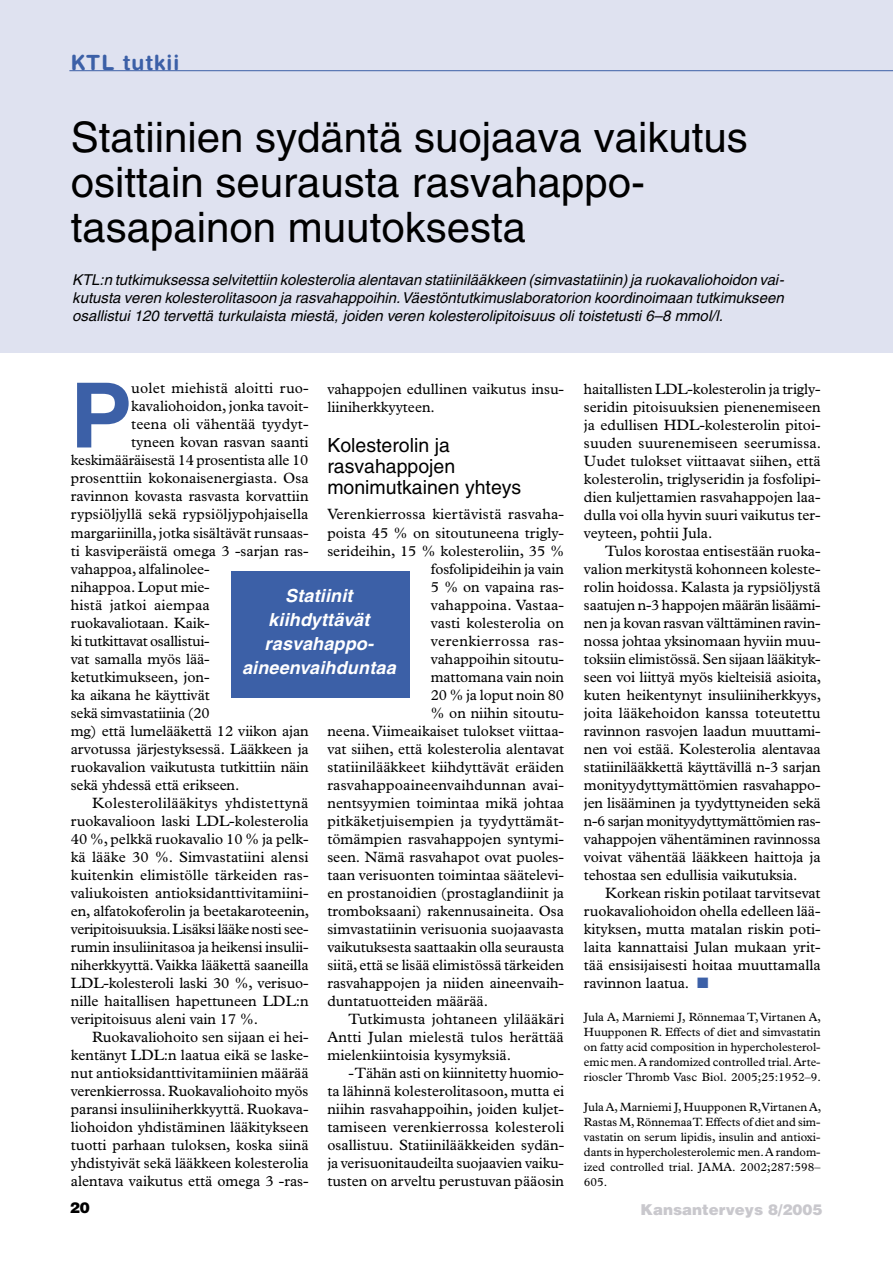
<style>
.page{position:relative;width:893px;height:1263px;background:#fff}
.page>*{position:absolute;margin:0;border:0;box-sizing:border-box;transform-origin:0 0}
._1kappale{font:700 90.6px "Helvetica Neue";color:#3c60a7}
.pkotsikko{font:42px/45px "Helvetica";color:#000}
.t1{font:700 21px "Helvetica Rounded";letter-spacing:.05em;color:#3c60a7}
.väliotsikko{font:19.5px/21px "Helvetica";color:#000}
.nosto{font:italic 700 18px/24px "Helvetica";letter-spacing:.01em;color:#fff;text-align:center}
.leipis{font:15px/18px "Plantin";color:#000;text-align:justify}
.leipis_ei_sis{font:15px "Plantin";color:#000}
._1kappale-2{font:15px "Plantin";letter-spacing:-.005em;color:#000}
.ingressi{font:italic 15px/18px "Helvetica";color:#000;text-align:justify}
.t2{font:900 15px "Helvetica";color:#c9c8cd}
.leipis_ei_sis-2{font:15px "Plantin";letter-spacing:.025em;color:#000}
.t3{font:900 15px "Helvetica";color:#000}
.kirjallisuus{font:12px/15px "Plantin";color:#000;text-align:justify}
.s1{color:#3c60a7}
</style>
<div class="page">
<div style="left:0;top:0;width:893px;height:353px;background:#dfe2f0"></div>
<hr style="left:69px;top:70px;width:824px;height:1px;background:#3c60a7">
<div style="left:231px;top:571px;width:179px;height:127px;background:#3c60a7"></div>
<p class="t1" style="left:71px;top:50px;width:110px">KTL tutkii</p>
<p class="pkotsikko" style="left:71px;top:115px;width:678px">Statiinien sydäntä suojaava vaikutus osittain seurausta rasvahappo&shy;tasapainon muutoksesta</p>
<p class="ingressi" style="left:72px;top:271px;width:713px">KTL:n tutkimuksessa selvitettiin kolesterolia alentavan statiinilääkkeen (simvastatiinin) ja ruokavaliohoidon vai&shy;kutusta veren kolesterolitasoon ja rasvahappoihin. Väestöntutkimuslaboratorion koordinoimaan tutkimukseen osallistui 120 tervettä turkulaista miestä, joiden veren kolesterolipitoisuus oli toistetusti 6–8 mmol/l.</p>
<p class="_1kappale" style="left:71px;top:359px;width:62px">P</p>
<p class="_1kappale-2" style="left:131px;top:380px;width:179px">uolet miehistä aloitti ruo-</p>
<p class="leipis" style="left:327px;top:380px;width:238px">vahappojen edullinen vaikutus insu&shy;liiniherkkyyteen.</p>
<p class="väliotsikko" style="left:327px;top:435px;width:195px">Kolesterolin ja rasvahappojen monimutkainen yhteys</p>
<p class="leipis_ei_sis" style="left:327px;top:506px;width:238px">Verenkierrossa kiertävistä rasvaha-</p>
<p class="leipis_ei_sis" style="left:327px;top:524px;width:238px">poista 45 % on sitoutuneena trigly-</p>
<p class="leipis_ei_sis" style="left:327px;top:542px;width:238px">serideihin, 15 % kolesteroliin, 35 %</p>
<p class="leipis_ei_sis" style="left:431px;top:560px;width:135px">fosfolipideihin ja vain</p>
<p class="leipis_ei_sis" style="left:431px;top:578px;width:135px">5 % on vapaina ras-</p>
<p class="leipis_ei_sis" style="left:431px;top:596px;width:135px">vahappoina. Vastaa-</p>
<p class="leipis_ei_sis" style="left:431px;top:614px;width:135px">vasti kolesterolia on</p>
<p class="leipis_ei_sis-2" style="left:431px;top:632px;width:135px">verenkierrossa ras-</p>
<p class="leipis_ei_sis" style="left:431px;top:650px;width:135px">vahappoihin sitoutu-</p>
<p class="leipis_ei_sis" style="left:431px;top:668px;width:135px">mattomana vain noin</p>
<p class="leipis_ei_sis" style="left:431px;top:686px;width:135px">20 % ja loput noin 80</p>
<p class="leipis_ei_sis" style="left:431px;top:704px;width:135px">% on niihin sitoutu-</p>
<p class="leipis_ei_sis" style="left:327px;top:722px;width:238px">neena. Viimeaikaiset tulokset viittaa-</p>
<p class="leipis_ei_sis" style="left:327px;top:740px;width:238px">vat siihen, että kolesterolia alentavat</p>
<p class="leipis_ei_sis" style="left:327px;top:758px;width:238px">statiinilääkkeet kiihdyttävät eräiden</p>
<p class="leipis_ei_sis" style="left:327px;top:776px;width:238px">rasvahappoaineenvaihdunnan avai-</p>
<p class="leipis_ei_sis" style="left:327px;top:794px;width:238px">nentsyymien toimintaa mikä johtaa</p>
<p class="leipis_ei_sis" style="left:327px;top:812px;width:238px">pitkäketjuisempien ja tyydyttämät-</p>
<p class="leipis_ei_sis" style="left:327px;top:830px;width:238px">tömämpien rasvahappojen syntymi-</p>
<p class="leipis_ei_sis" style="left:327px;top:848px;width:238px">seen. Nämä rasvahapot ovat puoles-</p>
<p class="leipis_ei_sis" style="left:327px;top:866px;width:238px">taan verisuonten toimintaa säätelevi-</p>
<p class="leipis_ei_sis" style="left:327px;top:884px;width:238px">en prostanoidien (prostaglandiinit ja</p>
<p class="leipis_ei_sis" style="left:327px;top:902px;width:238px">tromboksaani) rakennusaineita. Osa</p>
<p class="leipis_ei_sis" style="left:327px;top:920px;width:238px">simvastatiinin verisuonia suojaavasta</p>
<p class="leipis_ei_sis" style="left:327px;top:938px;width:238px">vaikutuksesta saattaakin olla seurausta</p>
<p class="leipis_ei_sis" style="left:327px;top:956px;width:238px">siitä, että se lisää elimistössä tärkeiden</p>
<p class="leipis_ei_sis" style="left:327px;top:974px;width:238px">rasvahappojen ja niiden aineenvaih-</p>
<p class="leipis_ei_sis" style="left:327px;top:992px;width:162px">duntatuotteiden määrää.</p>
<p class="leipis" style="left:327px;top:1009px;width:238px;text-indent:21px">Tutkimusta johtaneen ylilääkäri Antti Julan mielestä tulos herättää mielenkiintoisia kysymyksiä.</p>
<p class="leipis" style="left:327px;top:1063px;width:238px;text-indent:21px">- Tähän asti on kiinnitetty huomio&shy;ta lähinnä kolesterolitasoon, mutta ei niihin rasvahappoihin, joiden kuljet&shy;tamiseen verenkierrossa kolesteroli osallistuu. Statiinilääkkeiden sydän&shy;ja verisuonitaudeilta suojaavien vaiku&shy;tusten on arveltu perustuvan pääosin</p>
<p class="_1kappale-2" style="left:131px;top:398px;width:179px">kavaliohoidon, jonka tavoit-</p>
<p class="_1kappale-2" style="left:131px;top:416px;width:179px">teena oli vähentää tyydyt-</p>
<p class="_1kappale-2" style="left:131px;top:434px;width:179px">tyneen kovan rasvan saanti</p>
<p class="_1kappale-2" style="left:71px;top:452px;width:239px">keskimääräisestä 14 prosentista alle 10</p>
<p class="_1kappale-2" style="left:71px;top:470px;width:239px">prosenttiin kokonaisenergiasta. Osa</p>
<p class="_1kappale-2" style="left:71px;top:488px;width:239px">ravinnon kovasta rasvasta korvattiin</p>
<p class="_1kappale-2" style="left:71px;top:506px;width:239px">rypsiöljyllä sekä rypsiöljypohjaisella</p>
<p class="_1kappale-2" style="left:71px;top:524px;width:239px">margariinilla, jotka sisältävät runsaas-</p>
<p class="_1kappale-2" style="left:71px;top:542px;width:239px">ti kasviperäistä omega 3 -sarjan ras-</p>
<p class="_1kappale-2" style="left:71px;top:560px;width:140px">vahappoa, alfalinolee-</p>
<p class="_1kappale-2" style="left:71px;top:578px;width:140px">nihappoa. Loput mie-</p>
<p class="_1kappale-2" style="left:71px;top:596px;width:140px">histä jatkoi aiempaa</p>
<p class="_1kappale-2" style="left:71px;top:614px;width:140px">ruokavaliotaan. Kaik-</p>
<p class="_1kappale-2" style="left:71px;top:632px;width:140px">ki tutkittavat osallistui-</p>
<p class="_1kappale-2" style="left:71px;top:650px;width:140px">vat samalla myös lää-</p>
<p class="_1kappale-2" style="left:71px;top:668px;width:140px">ketutkimukseen, jon-</p>
<p class="_1kappale-2" style="left:71px;top:686px;width:140px">ka aikana he käyttivät</p>
<p class="_1kappale-2" style="left:71px;top:704px;width:140px">sekä simvastatiinia (20</p>
<p class="_1kappale-2" style="left:71px;top:722px;width:239px">mg) että lumelääkettä 12 viikon ajan</p>
<p class="_1kappale-2" style="left:71px;top:740px;width:239px">arvotussa järjestyksessä. Lääkkeen ja</p>
<p class="_1kappale-2" style="left:71px;top:758px;width:239px">ruokavalion vaikutusta tutkittiin näin</p>
<p class="_1kappale-2" style="left:71px;top:776px;width:170px">sekä yhdessä että erikseen.</p>
<p class="leipis" style="left:71px;top:793px;width:240px;text-indent:21px">Kolesterolilääkitys yhdistettynä ruokavalioon laski LDL-kolesterolia 40 %, pelkkä ruokavalio 10 % ja pelk&shy;kä lääke 30 %. Simvastatiini alensi kuitenkin elimistölle tärkeiden ras&shy;valiukoisten antioksidanttivitamiini&shy;en, alfatokoferolin ja beetakaroteenin, veripitoisuuksia. Lisäksi lääke nosti see&shy;rumin insuliinitasoa ja heikensi insulii&shy;niherkkyyttä. Vaikka lääkettä saaneilla LDL-kolesteroli laski 30 %, verisuo&shy;nille haitallisen hapettuneen LDL:n veripitoisuus aleni vain 17 %.</p>
<p class="leipis" style="left:71px;top:1027px;width:239px;text-indent:21px">Ruokavaliohoito sen sijaan ei hei&shy;kentänyt LDL:n laatua eikä se laske&shy;nut antioksidanttivitamiinien määrää verenkierrossa. Ruokavaliohoito myös paransi insuliiniherkkyyttä. Ruokava&shy;liohoidon yhdistäminen lääkitykseen tuotti parhaan tuloksen, koska siinä yhdistyivät sekä lääkkeen kolesterolia alentava vaikutus että omega 3 -ras-</p>
<p class="nosto" style="left:242px;top:584px;width:155px">Statiinit kiihdyttävät rasvahappo&shy;aineenvaihduntaa</p>
<p class="leipis" style="left:584px;top:380px;width:239px">haitallisten LDL-kolesterolin ja trigly&shy;seridin pitoisuuksien pienenemiseen ja edullisen HDL-kolesterolin pitoi&shy;suuden suurenemiseen seerumissa.<br>Uudet tulokset viittaavat siihen, että kolesterolin, triglyseridin ja fosfolipi&shy;dien kuljettamien rasvahappojen laa&shy;dulla voi olla hyvin suuri vaikutus ter&shy;veyteen, pohtii Jula.</p>
<p class="leipis" style="left:584px;top:542px;width:239px;text-indent:21px">Tulos korostaa entisestään ruoka&shy;valion merkitystä kohonneen koleste&shy;rolin hoidossa. Kalasta ja rypsiöljystä saatujen n-3 happojen määrän lisäämi&shy;nen ja kovan rasvan välttäminen ravin&shy;nossa johtaa yksinomaan hyviin muu&shy;toksiin elimistössä. Sen sijaan lääkityk&shy;seen voi liittyä myös kielteisiä asioita, kuten heikentynyt insuliiniherkkyys, joita lääkehoidon kanssa toteutettu ravinnon rasvojen laadun muuttami&shy;nen voi estää. Kolesterolia alentavaa statiinilääkkettä käyttävillä n-3 sarjan monityydyttymättömien rasvahappo&shy;jen lisääminen ja tyydyttyneiden sekä n-6 sarjan monityydyttymättömien ras&shy;vahappojen vähentäminen ravinnossa voivat vähentää lääkkeen haittoja ja tehostaa sen edullisia vaikutuksia.</p>
<p class="leipis" style="left:584px;top:884px;width:238px;text-indent:21px">Korkean riskin potilaat tarvitsevat ruokavaliohoidon ohella edelleen lää&shy;kityksen, mutta matalan riskin poti&shy;laita kannattaisi Julan mukaan yrit&shy;tää ensisijaisesti hoitaa muuttamalla ravinnon laatua. <span class="s1">■</span></p>
<p class="kirjallisuus" style="left:584px;top:1009px;width:239px">Jula A, Marniemi J, Rönnemaa T, Virtanen A, Huupponen R. Effects of diet and simvastatin on fatty acid composition in hypercholesterol&shy;emic men. A randomized controlled trial. Arte&shy;rioscler Thromb Vasc Biol. 2005;25:1952–9.</p>
<p class="kirjallisuus" style="left:584px;top:1099px;width:239px">Jula A, Marniemi J, Huupponen R, Virtanen A, Rastas M, Rönnemaa T. Effects of diet and sim&shy;vastatin on serum lipidis, insulin and antioxi&shy;dants in hypercholesterolemic men. A random&shy;ized controlled trial. JAMA. 2002;287:598– 605.</p>
<p class="t3" style="left:70px;top:1198px;width:22px">20</p>
<p class="t2" style="left:640px;top:1199px;width:183px">Kansanterveys 8/2005</p>
</div>
